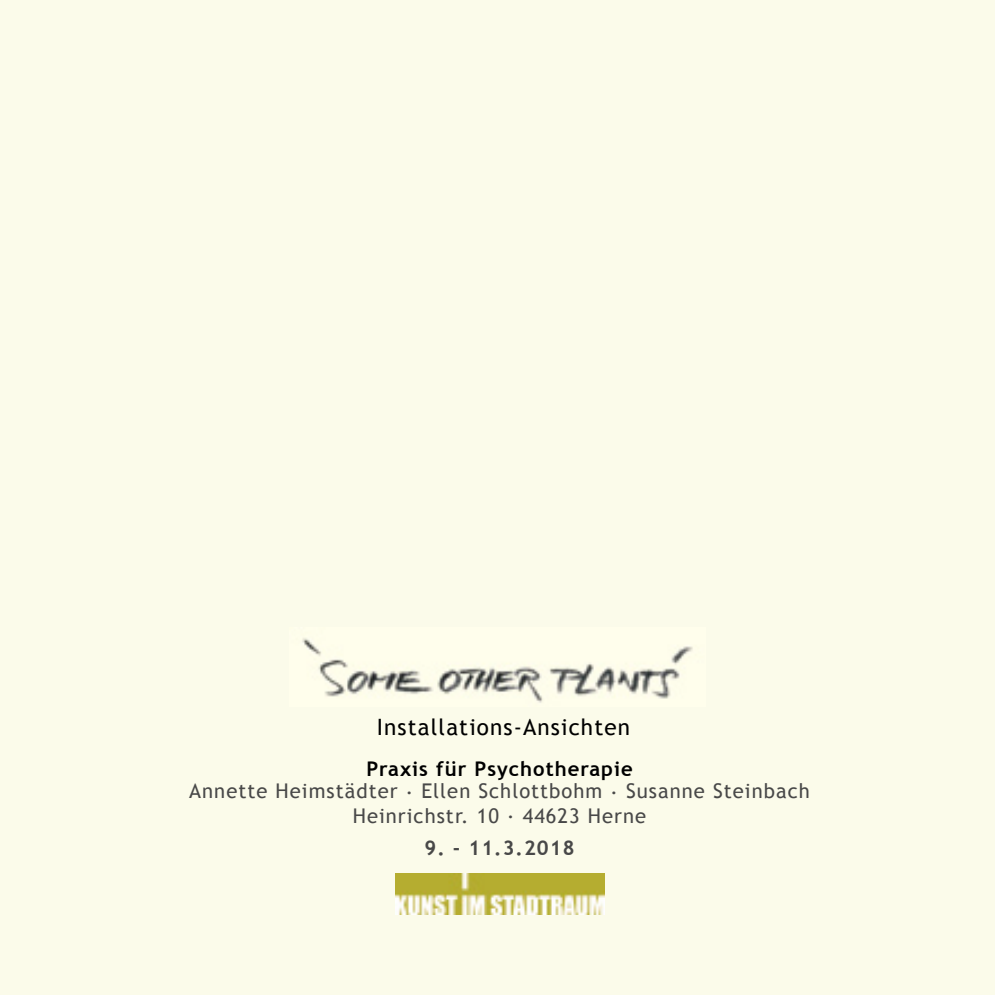
<style>
.page{position:relative;width:995px;height:995px;background:#fbfbea}
.page>*{position:absolute;margin:0;border:0;box-sizing:border-box;transform-origin:0 0}
.t1{font:22.5px "Trebuchet MS";letter-spacing:.05em;color:#000}
.t2{font:20.25px "Trebuchet MS";letter-spacing:.05em;color:#484848}
.t3{font:700 20.25px "Trebuchet MS";letter-spacing:.05em;color:#000}
.t4{font:700 20.25px "Trebuchet MS";letter-spacing:.05em;color:#484848}
</style>
<div class="page">
<img style="left:395px;top:874px;width:210px;height:40px">
<img style="left:302px;top:638px;width:391px;height:65px">
<p class="t1" style="left:377px;top:714px;width:255px">Installations-Ansichten</p>
<p class="t3" style="left:366px;top:756px;width:268px">Praxis für Psychotherapie</p>
<p class="t2" style="left:189px;top:779px;width:622px">Annette Heimstädter . Ellen Schlottbohm . Susanne Steinbach</p>
<p class="t2" style="left:353px;top:804px;width:295px">Heinrichstr. 10 . 44623 Herne</p>
<p class="t4" style="left:425px;top:835px;width:152px">9. - 11.3.2018</p>
</div>
